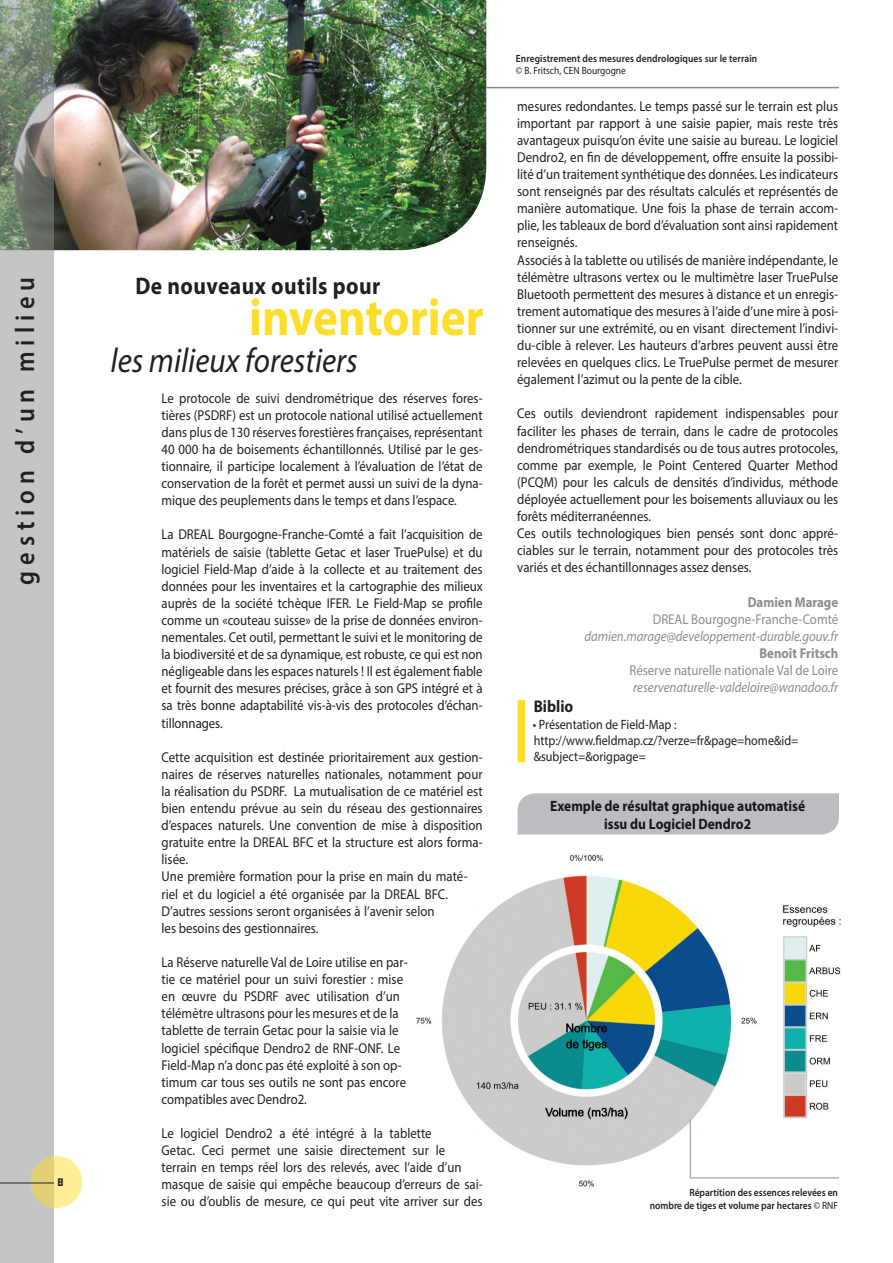
<style>
.page{position:relative;width:893px;height:1263px;background:#fff}
.page>*{position:absolute;margin:0;border:0;box-sizing:border-box;transform-origin:0 0}
.t1{font:700 52.5px "Myriad Pro";color:#ffdd2b;scale:.9 1}
.t2{font:italic 34.5px "Myriad Pro";color:#231f20;scale:.9 1}
.t3{font:600 27px "Myriad Pro";letter-spacing:.24em;color:#231f20;scale:.9 1}
.t4{font:700 24px "Myriad Pro";letter-spacing:.02em;color:#231f20;scale:.9 1}
.t5{font:18px "Minimum A Noir";color:#231f20}
.t6{font:700 16.95px "Myriad Pro";color:#231f20;scale:.9 1}
.t7{font:700 15px "Myriad Pro";color:#231f20;scale:.9 1}
.t8{font:14.25px/17.1px "Myriad Pro";color:#231f20;text-align:justify;scale:.9 1}
.t9{font:italic 14.25px "Myriad Pro";color:#8b8c8e;scale:.9 1}
.t10{font:14.25px "Myriad Pro";color:#8b8c8e;scale:.9 1}
.t11{font:700 14.25px "Myriad Pro";color:#8b8c8e;scale:.9 1}
.t12{font:13.5px "Myriad Pro";color:#231f20;scale:.9 1}
.t13{font:600 10.5px/12.6px "Myriad Pro";color:#231f20;text-align:right;scale:.9 1}
.t14{font:10.5px "Myriad Pro";color:#231f20;scale:.9 1}
.s1{font-weight:400}
</style>
<div class="page">
<img style="left:416px;top:854px;width:425px;height:333px">
<img style="left:54px;top:0;width:432px;height:250px">
<svg style="left:0;top:0;width:54px;height:1263px;background:#b6b8b5"></svg>
<svg style="left:30px;top:1156px;width:52px;height:52px;background:#f0df88"></svg>
<hr style="left:0;top:1182px;width:54px;height:1px;background:#231f20">
<hr style="left:690px;top:1177px;width:149px;height:1px;background:#8b8c8e">
<hr style="left:486px;top:87px;width:353px;height:1px;background:#8b8c8e">
<div style="left:518px;top:700px;width:7px;height:62px;background:#ffdd2b"></div>
<hr style="left:690px;top:1120px;width:1px;height:58px;background:#8b8c8e">
<div style="left:517px;top:793px;width:322px;height:41px;background:#bcbdc0"></div>
<p class="t3" style="left:8px;top:584px;width:343px;rotate:-90deg">gestion d’un milieu</p>
<p class="t5" style="left:58px;top:1172px;width:9px">8</p>
<p class="t4" style="left:135px;top:271px;width:274px">De nouveaux outils pour</p>
<p class="t1" style="left:249px;top:283px;width:262px">inventorier</p>
<p class="t2" style="left:111px;top:339px;width:276px">les milieux forestiers</p>
<p class="t8" style="left:162px;top:389px;width:358px">Le protocole de suivi dendrométrique des réserves fores&shy;tières (PSDRF) est un protocole national utilisé actuellement dans plus de 130 réserves forestières françaises, représentant 40 000 ha de boisements échantillonnés. Utilisé par le ges&shy;tionnaire, il participe localement à l’évaluation de l’état de conservation de la forêt et permet aussi un suivi de la dyna&shy;mique des peuplements dans le temps et dans l’espace.</p>
<p class="t8" style="left:162px;top:526px;width:358px">La DREAL Bourgogne-Franche-Comté a fait l’acquisition de matériels de saisie (tablette Getac et laser TruePulse) et du logiciel Field-Map d’aide à la collecte et au traitement des données pour les inventaires et la cartographie des milieux auprès de la société tchèque IFER. Le Field-Map se profile comme un «couteau suisse» de la prise de données environ&shy;nementales. Cet outil, permettant le suivi et le monitoring de la biodiversité et de sa dynamique, est robuste, ce qui est non négligeable dans les espaces naturels ! Il est également fiable et fournit des mesures précises, grâce à son GPS intégré et à sa très bonne adaptabilité vis-à-vis des protocoles d’échan&shy;tillonnages.</p>
<p class="t8" style="left:162px;top:748px;width:358px">Cette acquisition est destinée prioritairement aux gestion&shy;naires de réserves naturelles nationales, notamment pour la réalisation du PSDRF. La mutualisation de ce matériel est bien entendu prévue au sein du réseau des gestionnaires d’espaces naturels. Une convention de mise à disposition gratuite entre la DREAL BFC et la structure est alors forma&shy;lisée.</p>
<p class="t8" style="left:162px;top:868px;width:342px;text-align:left">Une première formation pour la prise en main du maté&shy;riel et du logiciel a été organisée par la DREAL BFC.<br>D’autres sessions seront organisées à l’avenir selon<br>les besoins des gestionnaires.</p>
<p class="t8" style="left:162px;top:953px;width:275px;text-align:left">La Réserve naturelle Val de Loire utilise en par&shy;tie ce matériel pour un suivi forestier : mise en œuvre du PSDRF avec utilisation d’un télémètre ultrasons pour les mesures et de la tablette de terrain Getac pour la saisie via le logiciel spécifique Dendro2 de RNF-ONF. Le Field-Map n’a donc pas été exploité à son op&shy;timum car tous ses outils ne sont pas encore compatibles avec Dendro2.</p>
<p class="t8" style="left:162px;top:1124px;width:358px;text-align:left">Le logiciel Dendro2 a été intégré à la tablette<br>Getac. Ceci permet une saisie directement sur le terrain en temps réel lors des relevés, avec l’aide d’un masque de saisie qui empêche beaucoup d’erreurs de sai&shy;sie ou d’oublis de mesure, ce qui peut vite arriver sur des</p>
<p class="t13" style="left:516px;top:52px;width:270px">Enregistrement des mesures dendrologiques sur le terrain</p>
<p class="t14" style="left:516px;top:64px;width:124px">© B. Fritsch, CEN Bourgogne</p>
<p class="t8" style="left:517px;top:97px;width:358px">mesures redondantes. Le temps passé sur le terrain est plus important par rapport à une saisie papier, mais reste très avantageux puisqu’on évite une saisie au bureau. Le logiciel Dendro2, en fin de développement, offre ensuite la possibi&shy;lité d’un traitement synthétique des données. Les indicateurs sont renseignés par des résultats calculés et représentés de manière automatique. Une fois la phase de terrain accom&shy;plie, les tableaux de bord d’évaluation sont ainsi rapidement renseignés.</p>
<p class="t8" style="left:517px;top:251px;width:358px">Associés à la tablette ou utilisés de manière indépendante, le télémètre ultrasons vertex ou le multimètre laser TruePulse Bluetooth permettent des mesures à distance et un enregis&shy;trement automatique des mesures à l’aide d’une mire à posi&shy;tionner sur une extrémité, ou en visant directement l’indivi&shy;du-cible à relever. Les hauteurs d’arbres peuvent aussi être relevées en quelques clics. Le TruePulse permet de mesurer également l’azimut ou la pente de la cible.</p>
<p class="t8" style="left:517px;top:405px;width:358px">Ces outils deviendront rapidement indispensables pour faciliter les phases de terrain, dans le cadre de protocoles dendrométriques standardisés ou de tous autres protocoles, comme par exemple, le Point Centered Quarter Method (PCQM) pour les calculs de densités d’individus, méthode déployée actuellement pour les boisements alluviaux ou les forêts méditerranéennes.</p>
<p class="t8" style="left:517px;top:525px;width:358px">Ces outils technologiques bien pensés sont donc appré&shy;ciables sur le terrain, notamment pour des protocoles très variés et des échantillonnages assez denses.</p>
<p class="t11" style="left:748px;top:592px;width:102px">Damien Marage</p>
<p class="t10" style="left:653px;top:610px;width:207px">DREAL Bourgogne-Franche-Comté</p>
<p class="t9" style="left:584px;top:627px;width:284px">damien.marage@developpement-durable.gouv.fr</p>
<p class="t11" style="left:759px;top:644px;width:89px">Benoît Fritsch</p>
<p class="t10" style="left:629px;top:661px;width:234px">Réserve naturelle nationale Val de Loire</p>
<p class="t9" style="left:633px;top:678px;width:229px">reservenaturelle-valdeloire@wanadoo.fr</p>
<p class="t6" style="left:534px;top:696px;width:45px">Biblio</p>
<p class="t12" style="left:533px;top:716px;width:161px">• Présentation de Field-Map :</p>
<p class="t12" style="left:534px;top:732px;width:296px">http://www.fieldmap.cz/?verze=fr&amp;page=home&amp;id=</p>
<p class="t12" style="left:534px;top:748px;width:126px">&amp;subject=&amp;origpage=</p>
<p class="t7" style="left:550px;top:796px;width:285px">Exemple de résultat graphique automatisé</p>
<p class="t7" style="left:604px;top:814px;width:165px">issu du Logiciel Dendro2</p>
<p class="t13" style="left:650px;top:1186px;width:211px">Répartition des essences relevées en<br>nombre de tiges et volume par hectares <span class="s1">© RNF</span></p>
</div>
